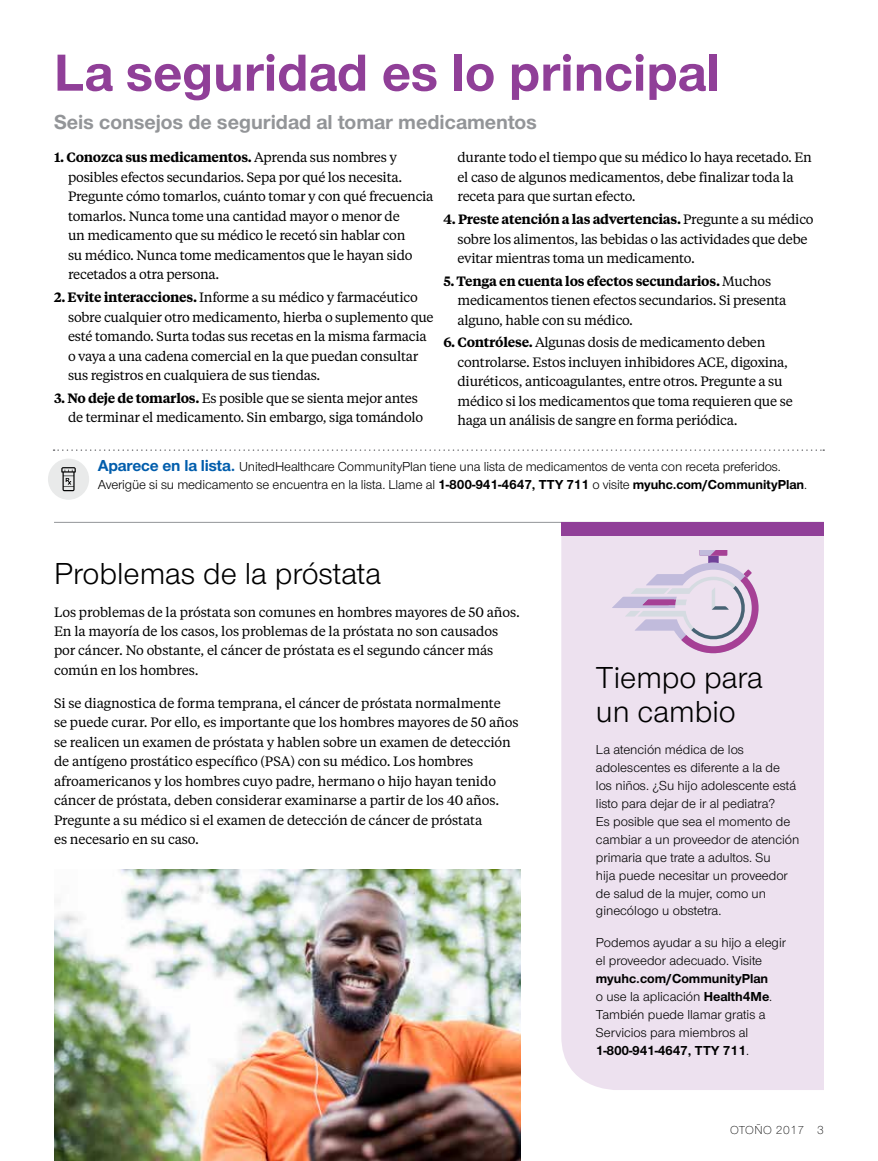
<style>
.page{position:relative;width:878px;height:1161px;background:#fff}
.page>*{position:absolute;margin:0;border:0;box-sizing:border-box;transform-origin:0 0}
.t1{font:700 54px "UHC Sans";color:#903f98}
.t2{font:31.5px/34.5px "UHC Sans";color:#000}
.t3{font:700 21px "UHC Sans";color:#939598}
.t4{font:13.5px/19.5px "UHC Serif Text";letter-spacing:-.02em;color:#000}
.t5{font:13.5px/18px "UHC Sans";color:#000}
.t6{font:300 12px "UHC Sans";letter-spacing:.04em;color:#000}
.s1{font-weight:600}
.s2{font-weight:700;font-size:16.5px;color:#005dac}
.s3{font-weight:700}
</style>
<div class="page">
<hr style="left:54px;top:522px;width:770px;height:1px;background:#939598">
<img style="left:54px;top:870px;width:466px;height:291px">
<svg style="left:54px;top:449px;width:770px;height:2px"></svg>
<div style="left:48px;top:459px;width:41px;height:41px;background:#e9eaea;border-radius:50%"></div>
<svg style="left:61px;top:467px;width:15px;height:24px"></svg>
<div style="left:561px;top:536px;width:263px;height:554px;background:#ede1ef"></div>
<div style="left:561px;top:523px;width:263px;height:13px;background:#903f98"></div>
<svg style="left:612px;top:550px;width:151px;height:108px"></svg>
<h1 class="t1" style="left:54px;top:36px;width:667px">La seguridad es lo principal</h1>
<h3 class="t3" style="left:54px;top:108px;width:484px">Seis consejos de seguridad al tomar medicamentos</h3>
<p class="t4" style="left:68px;top:147px;width:367px;text-indent:-14px"><span class="s1">1. Conozca sus medicamentos.</span> Aprenda sus nombres y posibles efectos secundarios. Sepa por qué los necesita.<br>Pregunte cómo tomarlos, cuánto tomar y con qué frecuencia tomarlos. Nunca tome una cantidad mayor o menor de<br>un medicamento que su médico le recetó sin hablar con<br>su médico. Nunca tome medicamentos que le hayan sido recetados a otra persona.</p>
<p class="t4" style="left:68px;top:287px;width:367px;text-indent:-14px"><span class="s1">2. Evite interacciones.</span> Informe a su médico y farmacéutico sobre cualquier otro medicamento, hierba o suplemento que esté tomando. Surta todas sus recetas en la misma farmacia o vaya a una cadena comercial en la que puedan consultar sus registros en cualquiera de sus tiendas.</p>
<p class="t4" style="left:68px;top:388px;width:356px;text-indent:-14px"><span class="s1">3. No deje de tomarlos.</span> Es posible que se sienta mejor antes de terminar el medicamento. Sin embargo, siga tomándolo</p>
<p class="t4" style="left:457px;top:147px;width:356px">durante todo el tiempo que su médico lo haya recetado. En el caso de algunos medicamentos, debe finalizar toda la receta para que surtan efecto.</p>
<p class="t4" style="left:457px;top:209px;width:357px;text-indent:-14px"><span class="s1">4. Preste atención a las advertencias.</span> Pregunte a su médico sobre los alimentos, las bebidas o las actividades que debe evitar mientras toma un medicamento.</p>
<p class="t4" style="left:457px;top:271px;width:330px;text-indent:-14px"><span class="s1">5. Tenga en cuenta los efectos secundarios.</span> Muchos medicamentos tienen efectos secundarios. Si presenta alguno, hable con su médico.</p>
<p class="t4" style="left:457px;top:332px;width:337px;text-indent:-14px"><span class="s1">6. Contrólese.</span> Algunas dosis de medicamento deben controlarse. Estos incluyen inhibidores ACE, digoxina, diuréticos, anticoagulantes, entre otros. Pregunte a su médico si los medicamentos que toma requieren que se haga un análisis de sangre en forma periódica.</p>
<p class="t5" style="left:98px;top:457px;width:711px"><span class="s2">Aparece en la lista.</span> UnitedHealthcare CommunityPlan tiene una lista de medicamentos de venta con receta preferidos.<br>Averigüe si su medicamento se encuentra en la lista. Llame al <span class="s3">1-800-941-4647, TTY 711</span> o visite <span class="s3">myuhc.com/CommunityPlan</span>.</p>
<h2 class="t2" style="left:54px;top:555px;width:328px">Problemas de la próstata</h2>
<p class="t4" style="left:54px;top:601px;width:467px">Los problemas de la próstata son comunes en hombres mayores de 50 años.<br>En la mayoría de los casos, los problemas de la próstata no son causados por cáncer. No obstante, el cáncer de próstata es el segundo cáncer más común en los hombres.</p>
<p class="t4" style="left:54px;top:693px;width:466px">Si se diagnostica de forma temprana, el cáncer de próstata normalmente<br>se puede curar. Por ello, es importante que los hombres mayores de 50 años se realicen un examen de próstata y hablen sobre un examen de detección de antígeno prostático específico (PSA) con su médico. Los hombres afroamericanos y los hombres cuyo padre, hermano o hijo hayan tenido cáncer de próstata, deben considerar examinarse a partir de los 40 años.<br>Pregunte a su médico si el examen de detección de cáncer de próstata<br>es necesario en su caso.</p>
<h2 class="t2" style="left:596px;top:659px;width:168px">Tiempo para un cambio</h2>
<p class="t5" style="left:596px;top:740px;width:205px">La atención médica de los adolescentes es diferente a la de<br>los niños. ¿Su hijo adolescente está listo para dejar de ir al pediatra?<br>Es posible que sea el momento de cambiar a un proveedor de atención primaria que trate a adultos. Su<br>hija puede necesitar un proveedor de salud de la mujer, como un ginecólogo u obstetra.</p>
<p class="t5" style="left:596px;top:933px;width:191px">Podemos ayudar a su hijo a elegir el proveedor adecuado. Visite</p>
<p class="t5" style="left:596px;top:969px;width:178px"><span class="s3">myuhc.com/CommunityPlan </span>o use la aplicación <span class="s3">Health4Me</span>.<br>También puede llamar gratis a<br>Servicios para miembros al<br><span class="s3">1-800-941-4647, TTY 711</span>.</p>
<p class="t6" style="left:730px;top:1122px;width:95px">OTOÑO 2017 3</p>
</div>
